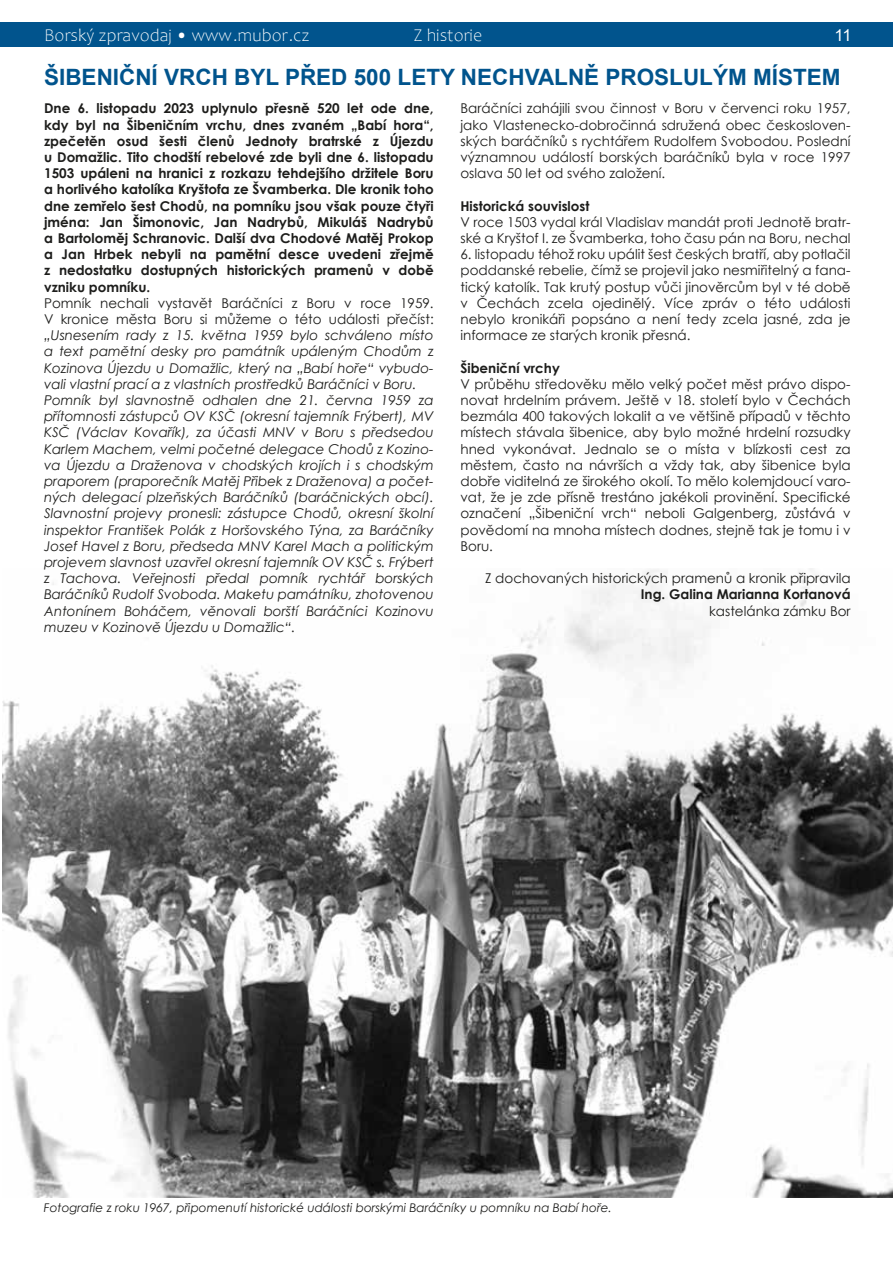
<style>
.page{position:relative;width:893px;height:1263px;background:#fff}
.page>*{position:absolute;margin:0;border:0;box-sizing:border-box;transform-origin:0 0}
.t1{font:700 22.5px "Arial";color:#01548d}
.t2{font:300 18px "Candara";color:#fff}
.t3{font:16.5px "Arial";color:#fff}
.t4{font:13.5px/16.2px "Century Gothic";color:#1d1d1b;text-align:justify}
.t5{font:italic 13.5px/16.2px "Century Gothic";color:#1d1d1b}
.t6{font:700 13.5px/16.2px "Century Gothic";color:#1d1d1b;text-align:justify}
.t7{font:italic 12px "Century Gothic";color:#1d1d1b}
</style>
<div class="page">
<img style="left:2px;top:569px;width:891px;height:629px">
<div style="left:0;top:22px;width:893px;height:25px;background:#01548d"></div>
<h2 class="t2" style="left:44px;top:25px;width:267px">Borský zpravodaj • www.mubor.cz</h2>
<h2 class="t2" style="left:413px;top:25px;width:70px">Z historie</h2>
<p class="t3" style="left:834px;top:24px;width:19px">11</p>
<h1 class="t1" style="left:44px;top:62px;width:798px">ŠIBENIČNÍ VRCH BYL PŘED 500 LETY NECHVALNĚ PROSLULÝM MÍSTEM</h1>
<p class="t6" style="left:44px;top:100px;width:391px">Dne 6. listopadu 2023 uplynulo přesně 520 let ode dne, kdy byl na Šibeničním vrchu, dnes zvaném „Babí hora“, zpečetěn osud šesti členů Jednoty bratrské z Újezdu u Domažlic. Tito chodští rebelové zde byli dne 6. listopadu 1503 upáleni na hranici z rozkazu tehdejšího držitele Boru a horlivého katolíka Kryštofa ze Švamberka. Dle kronik toho dne zemřelo šest Chodů, na pomníku jsou však pouze čtyři jména: Jan Šimonovic, Jan Nadrybů, Mikuláš Nadrybů a Bartoloměj Schranovic. Další dva Chodové Matěj Prokop a Jan Hrbek nebyli na pamětní desce uvedeni zřejmě z nedostatku dostupných historických pramenů v době vzniku pomníku.</p>
<p class="t4" style="left:44px;top:295px;width:391px">Pomník nechali vystavět Baráčníci z Boru v roce 1959.<br>V kronice města Boru si můžeme o této události přečíst:</p>
<p class="t5" style="left:44px;top:327px;width:391px">„Usnesením rady z 15. května 1959 bylo schváleno místo a text pamětní desky pro památník upáleným Chodům z Kozinova Újezdu u Domažlic, který na „Babí hoře“ vybudo&shy;vali vlastní prací a z vlastních prostředků Baráčníci v Boru.<br>Pomník byl slavnostně odhalen dne 21. června 1959 za přítomnosti zástupců OV KSČ (okresní tajemník Frýbert), MV KSČ (Václav Kovařík), za účasti MNV v Boru s předsedou Karlem Machem, velmi početné delegace Chodů z Kozino&shy;va Újezdu a Draženova v chodských krojích i s chodským praporem (praporečník Matěj Přibek z Draženova) a počet&shy;ných delegací plzeňských Baráčníků (baráčnických obcí).<br>Slavnostní projevy pronesli: zástupce Chodů, okresní školní inspektor František Polák z Horšovského Týna, za Baráčníky Josef Havel z Boru, předseda MNV Karel Mach a politickým projevem slavnost uzavřel okresní tajemník OV KSČ s. Frýbert z Tachova. Veřejnosti předal pomník rychtář borských Baráčníků Rudolf Svoboda. Maketu památníku, zhotovenou Antonínem Boháčem, věnovali borští Baráčníci Kozinovu muzeu v Kozinově Újezdu u Domažlic“.</p>
<p class="t4" style="left:460px;top:100px;width:392px">Baráčníci zahájili svou činnost v Boru v červenci roku 1957, jako Vlastenecko-dobročinná sdružená obec českosloven&shy;ských baráčníků s rychtářem Rudolfem Svobodou. Poslední významnou událostí borských baráčníků byla v roce 1997 oslava 50 let od svého založení.</p>
<p class="t6" style="left:460px;top:197px;width:131px">Historická souvislost</p>
<p class="t4" style="left:460px;top:214px;width:392px">V roce 1503 vydal král Vladislav mandát proti Jednotě bratr&shy;ské a Kryštof I. ze Švamberka, toho času pán na Boru, nechal</p>
<p class="t4" style="left:460px;top:246px;width:392px">6. listopadu téhož roku upálit šest českých bratří, aby potlačil poddanské rebelie, čímž se projevil jako nesmiřitelný a fana&shy;tický katolík. Tak krutý postup vůči jinověrcům byl v té době v Čechách zcela ojedinělý. Více zpráv o této události nebylo kronikáři popsáno a není tedy zcela jasné, zda je informace ze starých kronik přesná.</p>
<p class="t6" style="left:460px;top:359px;width:101px">Šibeniční vrchy</p>
<p class="t4" style="left:460px;top:376px;width:392px">V průběhu středověku mělo velký počet měst právo dispo&shy;novat hrdelním právem. Ještě v 18. století bylo v Čechách bezmála 400 takových lokalit a ve většině případů v těchto místech stávala šibenice, aby bylo možné hrdelní rozsudky hned vykonávat. Jednalo se o místa v blízkosti cest za městem, často na návrších a vždy tak, aby šibenice byla dobře viditelná ze širokého okolí. To mělo kolemjdoucí varo&shy;vat, že je zde přísně trestáno jakékoli provinění. Specifické označení „Šibeniční vrch“ neboli Galgenberg, zůstává v povědomí na mnoha místech dodnes, stejně tak je tomu i v Boru.</p>
<p class="t4" style="left:485px;top:570px;width:367px">Z dochovaných historických pramenů a kronik připravila</p>
<p class="t6" style="left:641px;top:586px;width:211px">Ing. Galina Marianna Kortanová</p>
<p class="t4" style="left:709px;top:602px;width:143px">kastelánka zámku Bor</p>
<p class="t7" style="left:44px;top:1199px;width:569px">Fotografie z roku 1967, připomenutí historické události borskými Baráčníky u pomníku na Babí hoře.</p>
</div>
